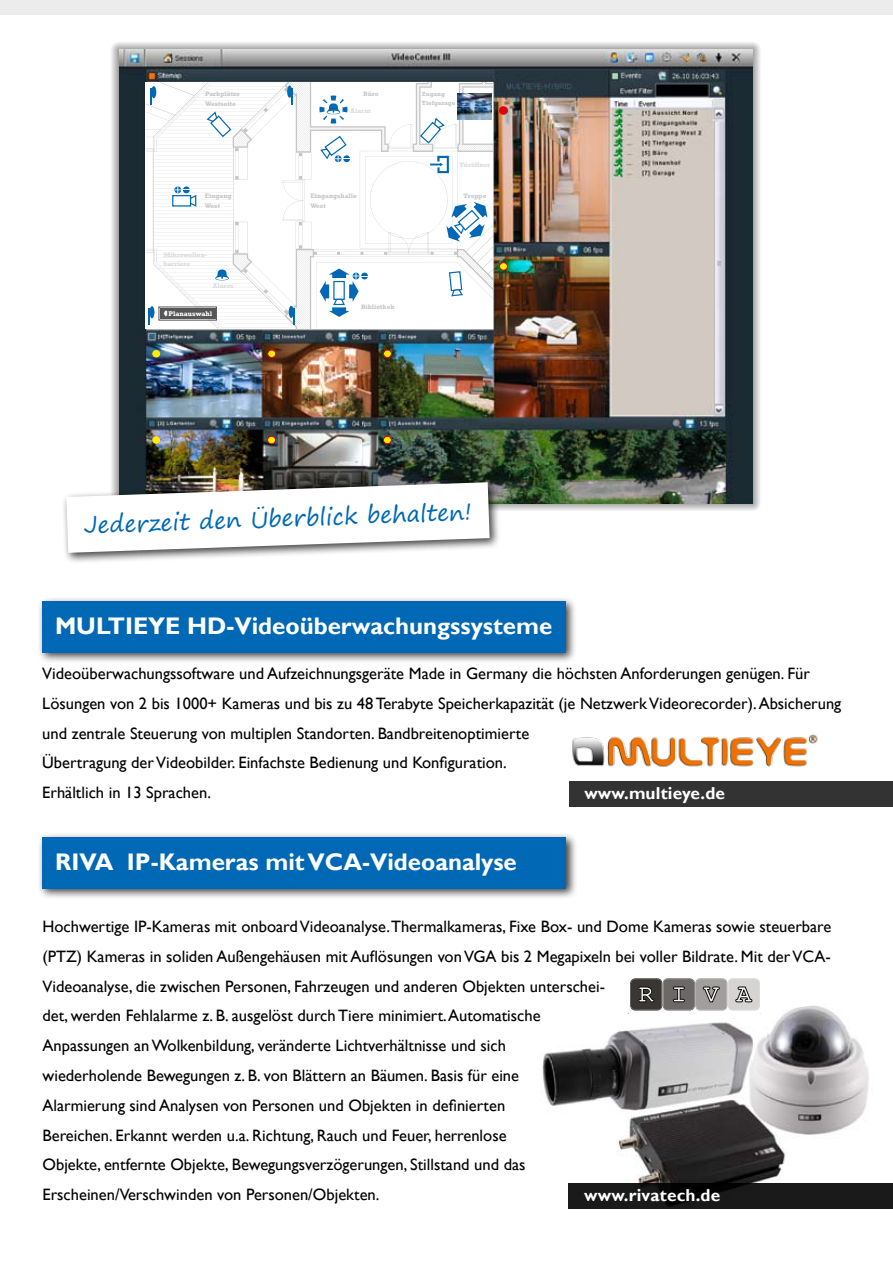
<style>
.page{position:relative;width:893px;height:1263px;background:#fff}
.page>*{position:absolute;margin:0;border:0;box-sizing:border-box;transform-origin:0 0}
.t1{font:700 25.2px "Courier New";color:#f5f6f6}
.t2{font:700 24px "Gill Sans";color:#fff}
.t3{font:22.95px "Segoe Print";color:#0068b4}
.t4{font:700 17.25px "Gill Sans";letter-spacing:.01em;color:#fff}
.t5{font:16.5px/29.7px "Gill Sans";color:#000}
.t6{font:700 6.9px "Rockwell";color:#fff}
.t7{font:700 6.6px/9.3px "Rockwell";color:#c5c6c6}
.t8{font:700 6.6px/9.3px "Rockwell";color:#d9dada}
.t9{font:700 6.15px/9.3px "Rockwell";color:#c5c6c6}
</style>
<div class="page">
<div style="left:110px;top:41px;width:654px;height:475px;background:#000;opacity:.75"></div>
<img style="left:119px;top:50px;width:633px;height:453px">
<div style="left:152px;top:350px;width:8px;height:7px;background:#ffed00;border-radius:50%"></div>
<div style="left:152px;top:436px;width:8px;height:8px;background:#ffed00;border-radius:50%"></div>
<div style="left:268px;top:350px;width:8px;height:7px;background:#ffed00;border-radius:50%"></div>
<div style="left:267px;top:350px;width:9px;height:8px;border:1px solid #e3000f;border-radius:50%"></div>
<div style="left:268px;top:436px;width:7px;height:8px;background:#ffed00;border-radius:50%"></div>
<div style="left:267px;top:436px;width:9px;height:8px;border:1px solid #e3000f;border-radius:50%"></div>
<div style="left:383px;top:350px;width:8px;height:7px;background:#ffed00;border-radius:50%"></div>
<div style="left:383px;top:350px;width:9px;height:8px;border:1px solid #e3000f;border-radius:50%"></div>
<div style="left:383px;top:436px;width:8px;height:8px;background:#ffed00;border-radius:50%"></div>
<div style="left:383px;top:436px;width:9px;height:8px;border:1px solid #e3000f;border-radius:50%"></div>
<div style="left:499px;top:263px;width:8px;height:7px;background:#ffed00;border-radius:50%"></div>
<div style="left:499px;top:262px;width:9px;height:9px;border:1px solid #e3000f;border-radius:50%"></div>
<div style="left:499px;top:107px;width:8px;height:7px;background:#e3000f;border-radius:50%"></div>
<div style="left:499px;top:106px;width:9px;height:9px;border:1px solid #e3000f;border-radius:50%"></div>
<div style="left:569px;top:781px;width:324px;height:26px;background:#333"></div>
<div style="left:0;top:0;width:893px;height:15px;background:#ececec"></div>
<div style="left:37px;top:596px;width:559px;height:80px;background:#000;opacity:.75"></div>
<div style="left:42px;top:601px;width:524px;height:51px;background:#0068b4"></div>
<div style="left:37px;top:832px;width:547px;height:80px;background:#000;opacity:.75"></div>
<div style="left:43px;top:837px;width:523px;height:51px;background:#0068b4"></div>
<img style="left:542px;top:1005px;width:327px;height:204px">
<svg style="left:569px;top:1183px;width:324px;height:26px;background:#161616"></svg>
<svg style="left:629px;top:978px;width:133px;height:37px;background:#959392"></svg>
<img style="left:572px;top:734px;width:246px;height:33px">
<div style="left:61px;top:477px;width:471px;height:103px;background:#000;opacity:.75"></div>
<svg style="left:66px;top:482px;width:424px;height:71px"></svg>
<svg style="left:146px;top:82px;width:347px;height:247px"></svg>
<p class="t7" style="left:205px;top:89px;width:36px">Parkplätze<br>Westseite</p>
<p class="t7" style="left:205px;top:191px;width:28px">Eingang<br>West</p>
<p class="t8" style="left:163px;top:250px;width:45px">Mikrowellen&shy;barriere</p>
<p class="t8" style="left:213px;top:281px;width:22px">Alarm</p>
<p class="t6" style="left:169px;top:310px;width:45px">Planauswahl</p>
<p class="t7" style="left:363px;top:89px;width:17px">Büro</p>
<p class="t8" style="left:350px;top:106px;width:22px">Alarm</p>
<p class="t7" style="left:310px;top:191px;width:48px">Eingangshalle<br>West</p>
<p class="t9" style="left:422px;top:89px;width:35px">Zugang<br>Tiefgarage</p>
<p class="t8" style="left:459px;top:160px;width:32px">Türöffner</p>
<p class="t7" style="left:463px;top:191px;width:24px">Treppe</p>
<p class="t7" style="left:361px;top:302px;width:35px">Bibliothek</p>
<h3 class="t3" style="left:83px;top:505px;width:389px;rotate:-2deg">Jederzeit den Überblick behalten!</h3>
<h2 class="t2" style="left:55px;top:612px;width:499px">MULTIEYE HD-Videoüberwachungssysteme</h2>
<p class="t5" style="left:42px;top:659px;width:800px">Videoüberwachungssoftware und Aufzeichnungsgeräte Made in Germany die höchsten Anforderungen genügen. Für Lösungen von 2 bis 1000+ Kameras und bis zu 48 Terabyte Speicherkapazität (je Netzwerk Videorecorder). Absicherung und zentrale Steuerung von multiplen Standorten. Bandbreitenoptimierte<br>Übertragung der Videobilder. Einfachste Bedienung und Konfiguration.<br>Erhältlich in 13 Sprachen.</p>
<p class="t4" style="left:584px;top:783px;width:142px">www.multieye.de</p>
<h2 class="t2" style="left:55px;top:848px;width:463px">RIVA IP-Kameras mit VCA-Videoanalyse</h2>
<p class="t5" style="left:43px;top:912px;width:790px">Hochwertige IP-Kameras mit onboard Videoanalyse.Thermalkameras, Fixe Box- und Dome Kameras sowie steuerbare (PTZ) Kameras in soliden Außengehäusen mit Auflösungen von VGA bis 2 Megapixeln bei voller Bildrate. Mit der VCA-Videoanalyse, die zwischen Personen, Fahrzeugen und anderen Objekten unterschei-<br>det, werden Fehlalarme z. B. ausgelöst durch Tiere minimiert. Automatische<br>Anpassungen an Wolkenbildung, veränderte Lichtverhältnisse und sich<br>wiederholende Bewegungen z. B. von Blättern an Bäumen. Basis für eine<br>Alarmierung sind Analysen von Personen und Objekten in definierten<br>Bereichen. Erkannt werden u.a. Richtung, Rauch und Feuer, herrenlose<br>Objekte, entfernte Objekte, Bewegungsverzögerungen, Stillstand und das<br>Erscheinen/Verschwinden von Personen/Objekten.</p>
<h1 class="t1" style="left:638px;top:978px;width:114px">RIVA</h1>
<p class="t4" style="left:584px;top:1185px;width:138px">www.rivatech.de</p>
</div>
